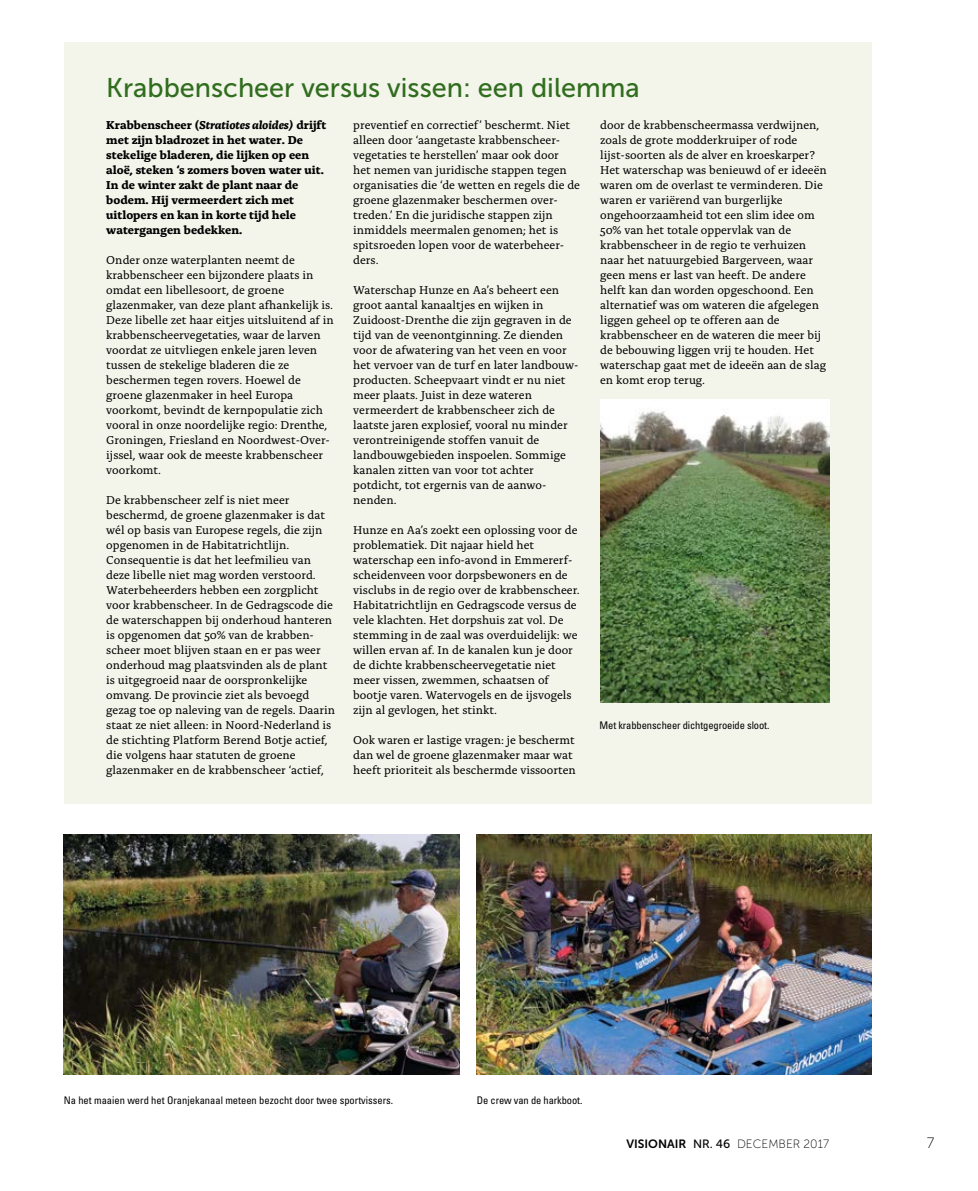
<style>
.page{position:relative;width:978px;height:1191px;background:#fff}
.page>*{position:absolute;margin:0;border:0;box-sizing:border-box;transform-origin:0 0}
.t1{font:27px "Museo Sans 500";color:#316d1e}
.t2{font:15px "Museo Sans 100";color:#000}
.t3{font:12px/15px "Alda OTCEV";color:#000}
.t4{font:700 12px/15px "Alda OTCEV";color:#000}
.t5{font:12px "Museo Sans 100";color:#000}
.t6{font:condensed 10.5px "Univers";color:#000}
.s1{font-style:italic}
.s2{font-family:"Museo Sans 700"}
.s3{font-family:"Museo Sans 500"}
</style>
<div class="page">
<div style="left:64px;top:43px;width:808px;height:761px;background:#f3f5eb"></div>
<img style="left:600px;top:399px;width:229px;height:303px">
<img style="left:64px;top:834px;width:395px;height:240px">
<img style="left:476px;top:834px;width:396px;height:240px">
<h1 class="t1" style="left:106px;top:73px;width:535px">Krabbenscheer versus vissen: een dilemma</h1>
<p class="t4" style="left:106px;top:116px;width:221px">Krabbenscheer (<span class="s1">Stratiotes aloides)</span> drijft met zijn bladrozet in het water. De stekelige bladeren, die lijken op een aloë, steken ‘s zomers boven water uit.<br>In de winter zakt de plant naar de bodem. Hij vermeerdert zich met uitlopers en kan in korte tijd hele watergangen bedekken.</p>
<p class="t3" style="left:106px;top:252px;width:229px">Onder onze waterplanten neemt de krabbenscheer een bijzondere plaats in omdat een libellesoort, de groene glazenmaker, van deze plant afhankelijk is.<br>Deze libelle zet haar eitjes uitsluitend af in krabbenscheervegetaties, waar de larven voordat ze uitvliegen enkele jaren leven tussen de stekelige bladeren die ze beschermen tegen rovers. Hoewel de groene glazenmaker in heel Europa voorkomt, bevindt de kernpopulatie zich vooral in onze noordelijke regio: Drenthe, Groningen, Friesland en Noordwest-Over&shy;ijssel, waar ook de meeste krabbenscheer voorkomt.</p>
<p class="t3" style="left:106px;top:492px;width:230px">De krabbenscheer zelf is niet meer beschermd, de groene glazenmaker is dat wél op basis van Europese regels, die zijn opgenomen in de Habitatrichtlijn.<br>Consequentie is dat het leefmilieu van deze libelle niet mag worden verstoord.<br>Waterbeheerders hebben een zorgplicht voor krabbenscheer. In de Gedragscode die de waterschappen bij onderhoud hanteren is opgenomen dat 50% van de krabben&shy;scheer moet blijven staan en er pas weer onderhoud mag plaatsvinden als de plant is uitgegroeid naar de oorspronkelijke omvang. De provincie ziet als bevoegd gezag toe op naleving van de regels. Daarin staat ze niet alleen: in Noord-Nederland is de stichting Platform Berend Botje actief, die volgens haar statuten de groene glazenmaker en de krabbenscheer ‘actief,</p>
<p class="t3" style="left:353px;top:117px;width:228px">preventief en correctief’ beschermt. Niet alleen door ‘aangetaste krabbenscheer&shy;vegetaties te herstellen’ maar ook door<br>het nemen van juridische stappen tegen organisaties die ‘de wetten en regels die de groene glazenmaker beschermen over&shy;treden.’ En die juridische stappen zijn inmiddels meermalen genomen; het is spitsroeden lopen voor de waterbeheer&shy;ders.</p>
<p class="t3" style="left:353px;top:282px;width:227px">Waterschap Hunze en Aa’s beheert een groot aantal kanaaltjes en wijken in Zuidoost-Drenthe die zijn gegraven in de tijd van de veenontginning. Ze dienden voor de afwatering van het veen en voor het vervoer van de turf en later landbouw&shy;producten. Scheepvaart vindt er nu niet meer plaats. Juist in deze wateren vermeerdert de krabbenscheer zich de laatste jaren explosief, vooral nu minder verontreinigende stoffen vanuit de landbouwgebieden inspoelen. Sommige kanalen zitten van voor tot achter potdicht, tot ergernis van de aanwo&shy;nenden.</p>
<p class="t3" style="left:353px;top:522px;width:228px">Hunze en Aa’s zoekt een oplossing voor de problematiek. Dit najaar hield het waterschap een info-avond in Emmererf&shy;scheidenveen voor dorpsbewoners en de visclubs in de regio over de krabbenscheer.<br>Habitatrichtlijn en Gedragscode versus de vele klachten. Het dorpshuis zat vol. De stemming in de zaal was overduidelijk: we willen ervan af. In de kanalen kun je door de dichte krabbenscheervegetatie niet meer vissen, zwemmen, schaatsen of bootje varen. Watervogels en de ijsvogels zijn al gevlogen, het stinkt.</p>
<p class="t3" style="left:353px;top:732px;width:224px">Ook waren er lastige vragen: je beschermt dan wel de groene glazenmaker maar wat heeft prioriteit als beschermde vissoorten</p>
<p class="t3" style="left:600px;top:117px;width:228px">door de krabbenscheermassa verdwijnen, zoals de grote modderkruiper of rode lijst-soorten als de alver en kroeskarper?<br>Het waterschap was benieuwd of er ideeën waren om de overlast te verminderen. Die waren er variërend van burgerlijke ongehoorzaamheid tot een slim idee om 50% van het totale oppervlak van de krabbenscheer in de regio te verhuizen naar het natuurgebied Bargerveen, waar geen mens er last van heeft. De andere helft kan dan worden opgeschoond. Een alternatief was om wateren die afgelegen liggen geheel op te offeren aan de krabbenscheer en de wateren die meer bij de bebouwing liggen vrij te houden. Het waterschap gaat met de ideeën aan de slag en komt erop terug.</p>
<p class="t6" style="left:600px;top:719px;width:171px">Met krabbenscheer dichtgegroeide sloot.</p>
<p class="t6" style="left:64px;top:1094px;width:331px">Na het maaien werd het Oranjekanaal meteen bezocht door twee sportvissers.</p>
<p class="t6" style="left:477px;top:1094px;width:107px">De crew van de harkboot.</p>
<p class="t5" style="left:626px;top:1138px;width:204px"><span class="s2">VISIONAIR</span> <span class="s3">NR. 46</span> DECEMBER 2017</p>
<p class="t2" style="left:927px;top:1135px;width:9px">7</p>
</div>
